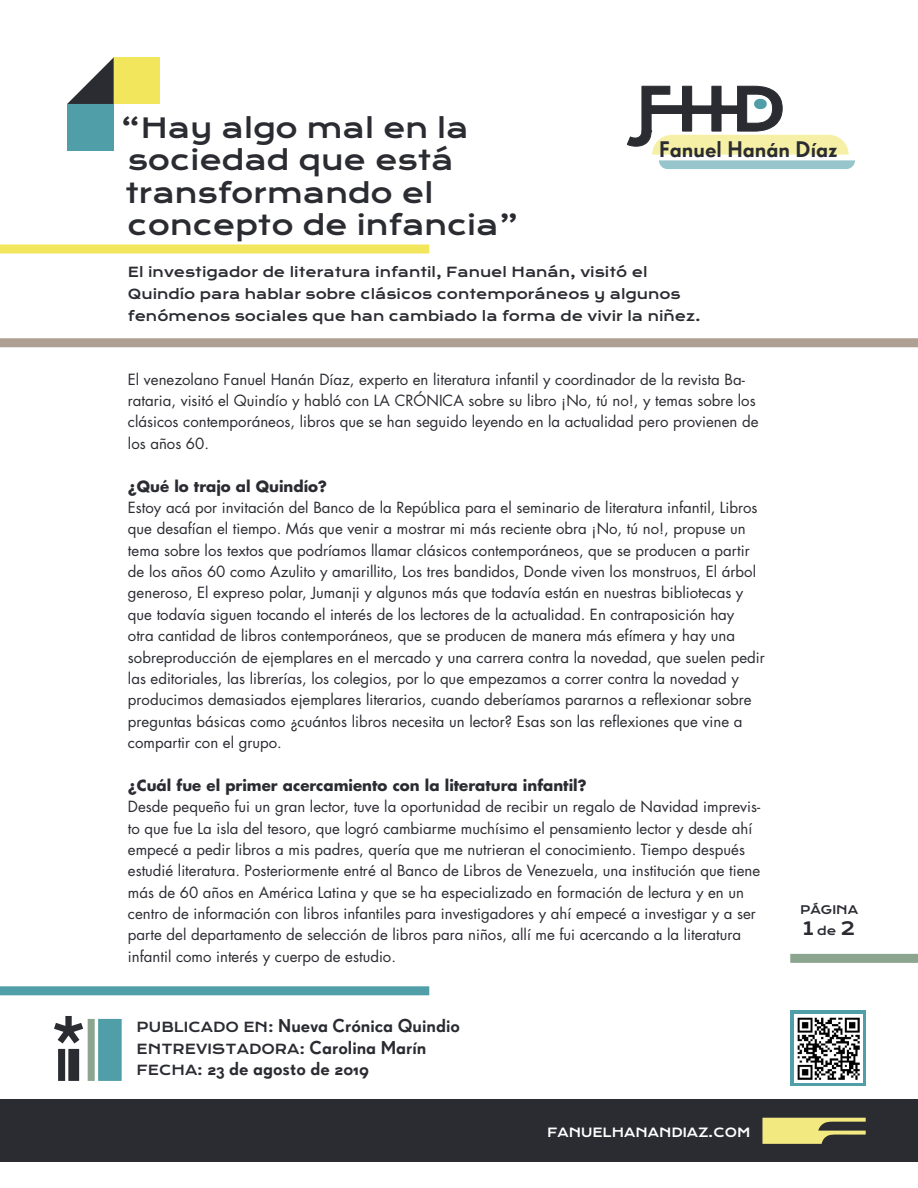
<style>
.page{position:relative;width:918px;height:1188px;background:#fff}
.page>*{position:absolute;margin:0;border:0;box-sizing:border-box;transform-origin:0 0}
.t1{font:27px/32.4px "Krona One";color:#2b2c32}
.t2{font:500 21.9px "Super Grotesk A";color:#2b2c32}
.t3{font:500 18px "Super Grotesk A";color:#2b2c32}
.t4{font:18px "Krona One";color:#2b2c32}
.t5{font:15px/21.3px "Futura Std";color:#2b2c32}
.t6{font:700 15px "Futura Std";color:#2b2c32}
.t7{font:13.5px/21.8px "Krona One";color:#2b2c32}
.t8{font:12.3px "Krona One";color:#fff}
.t9{font:11.55px "Krona One";color:#2b2c32}
.s1{font-family:"Krona One";font-weight:400;font-size:13.5px}
.s2{font-family:"Super Grotesk A";font-weight:500;font-size:18px}
.s3{font-size:11.55px}
</style>
<div class="page">
<div style="left:790px;top:1010px;width:76px;height:76px;background:#509fa8"></div>
<div style="left:0;top:1100px;width:918px;height:62px;background:#2b2c32"></div>
<svg style="left:626px;top:85px;width:229px;height:84px"></svg>
<div style="left:67px;top:104px;width:47px;height:47px;background:#509fa8"></div>
<div style="left:114px;top:57px;width:46px;height:47px;background:#f2e65d"></div>
<svg style="left:67px;top:57px;width:47px;height:47px"></svg>
<svg style="left:762px;top:1118px;width:104px;height:26px"></svg>
<div style="left:58px;top:1049px;width:7px;height:32px;background:#2b2c32"></div>
<div style="left:68px;top:1049px;width:11px;height:32px;background:#2b2c32"></div>
<div style="left:88px;top:1019px;width:7px;height:62px;background:#8ba58e"></div>
<div style="left:98px;top:1019px;width:24px;height:62px;background:#509fa8"></div>
<svg style="left:54px;top:1016px;width:29px;height:28px"></svg>
<img style="left:794px;top:1014px;width:69px;height:69px">
<div style="left:0;top:244px;width:429px;height:10px;background:#f2e65d"></div>
<div style="left:0;top:986px;width:429px;height:9px;background:#509fa8"></div>
<div style="left:0;top:338px;width:918px;height:9px;background:#aea092"></div>
<div style="left:790px;top:954px;width:128px;height:9px;background:#8ba58e"></div>
<p class="t1" style="left:121px;top:112px;width:400px">“Hay algo mal en la sociedad que está transformando el concepto de infancia”</p>
<p class="t2" style="left:659px;top:136px;width:180px">Fanuel Hanán Díaz</p>
<p class="t7" style="left:128px;top:261px;width:574px">El investigador de literatura infantil, Fanuel Hanán, visitó el<br>Quindío para hablar sobre clásicos contemporáneos y algunos fenómenos sociales que han cambiado la forma de vivir la niñez.</p>
<p class="t5" style="left:128px;top:369px;width:632px">El venezolano Fanuel Hanán Díaz, experto en literatura infantil y coordinador de la revista Ba&shy;rataria, visitó el Quindío y habló con LA CRÓNICA sobre su libro ¡No, tú no!, y temas sobre los clásicos contemporáneos, libros que se han seguido leyendo en la actualidad pero provienen de los años 60.</p>
<p class="t6" style="left:128px;top:476px;width:201px">¿Qué lo trajo al Quindío?</p>
<p class="t5" style="left:128px;top:497px;width:638px">Estoy acá por invitación del Banco de la República para el seminario de literatura infantil, Libros que desafían el tiempo. Más que venir a mostrar mi más reciente obra ¡No, tú no!, propuse un tema sobre los textos que podríamos llamar clásicos contemporáneos, que se producen a partir de los años 60 como Azulito y amarillito, Los tres bandidos, Donde viven los monstruos, El árbol generoso, El expreso polar, Jumanji y algunos más que todavía están en nuestras bibliotecas y que todavía siguen tocando el interés de los lectores de la actualidad. En contraposición hay<br>otra cantidad de libros contemporáneos, que se producen de manera más efímera y hay una sobreproducción de ejemplares en el mercado y una carrera contra la novedad, que suelen pedir las editoriales, las librerías, los colegios, por lo que empezamos a correr contra la novedad y producimos demasiados ejemplares literarios, cuando deberíamos pararnos a reflexionar sobre preguntas básicas como ¿cuántos libros necesita un lector? Esas son las reflexiones que vine a compartir con el grupo.</p>
<p class="t6" style="left:128px;top:775px;width:460px">¿Cuál fue el primer acercamiento con la literatura infantil?</p>
<p class="t5" style="left:128px;top:796px;width:634px">Desde pequeño fui un gran lector, tuve la oportunidad de recibir un regalo de Navidad imprevis&shy;to que fue La isla del tesoro, que logró cambiarme muchísimo el pensamiento lector y desde ahí empecé a pedir libros a mis padres, quería que me nutrieran el conocimiento. Tiempo después estudié literatura. Posteriormente entré al Banco de Libros de Venezuela, una institución que tiene más de 60 años en América Latina y que se ha especializado en formación de lectura y en un centro de información con libros infantiles para investigadores y ahí empecé a investigar y a ser parte del departamento de selección de libros para niños, allí me fui acercando a la literatura infantil como interés y cuerpo de estudio.</p>
<p class="t3" style="left:137px;top:1015px;width:325px"><span class="s1">PUBLICADO EN:</span> Nueva Crónica Quindio</p>
<p class="t7" style="left:137px;top:1038px;width:291px">ENTREVISTADORA: <span class="s2">Carolina Marín</span></p>
<p class="t3" style="left:137px;top:1058px;width:234px"><span class="s1">FECHA:</span> 23 de agosto de 2019</p>
<p class="t8" style="left:547px;top:1125px;width:205px">FANUELHANANDIAZ.COM</p>
<p class="t9" style="left:800px;top:902px;width:60px">PÁGINA</p>
<p class="t4" style="left:803px;top:917px;width:54px">1<span class="s3">de</span>2</p>
</div>
